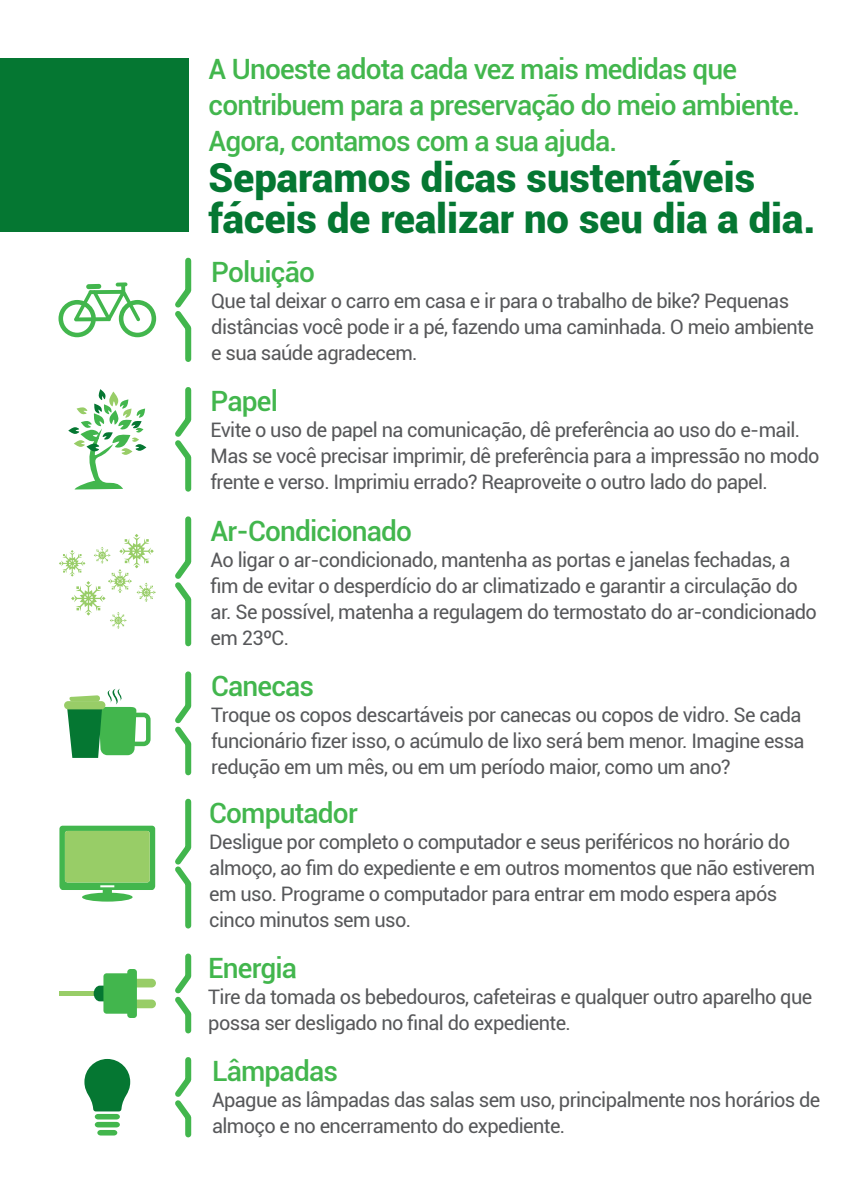
<style>
.page{position:relative;width:851px;height:1191px;background:#fff}
.page>*{position:absolute;margin:0;border:0;box-sizing:border-box;transform-origin:0 0}
.t1{font:900 40px/40.8px "Roboto";color:#057732}
.t2{font:500 28px/36px "Roboto";letter-spacing:-.03em;color:#42b64d}
.t3{font:20px/26px "Roboto";letter-spacing:-.03em;color:#57585a}
</style>
<div class="page">
<svg style="left:84px;top:1059px;width:46px;height:76px"></svg>
<svg style="left:175px;top:1057px;width:17px;height:81px"></svg>
<svg style="left:175px;top:953px;width:17px;height:81px"></svg>
<hr style="left:59px;top:991px;width:37px;height:4px;background:#98cd67">
<svg style="left:94px;top:985px;width:9px;height:16px"></svg>
<div style="left:124px;top:978px;width:32px;height:9px;background:#98cd67;border-radius:4px"></div>
<div style="left:124px;top:999px;width:32px;height:9px;background:#98cd67;border-radius:4px"></div>
<div style="left:103px;top:973px;width:32px;height:40px;background:#42b64d;border-radius:3px"></div>
<div style="left:127px;top:969px;width:10px;height:49px;background:#42b64d;border-radius:3px"></div>
<svg style="left:58px;top:282px;width:98px;height:55px"></svg>
<svg style="left:175px;top:257px;width:17px;height:105px"></svg>
<svg style="left:175px;top:516px;width:17px;height:131px"></svg>
<svg style="left:59px;top:534px;width:97px;height:95px"></svg>
<svg style="left:175px;top:671px;width:17px;height:105px"></svg>
<div style="left:64px;top:701px;width:41px;height:8px;background:#98cd67;border-radius:4px"></div>
<svg style="left:67px;top:689px;width:83px;height:69px"></svg>
<div style="left:0;top:58px;width:188px;height:174px;background:#057732"></div>
<svg style="left:175px;top:798px;width:17px;height:131px"></svg>
<svg style="left:59px;top:825px;width:96px;height:76px"></svg>
<div style="left:65px;top:831px;width:85px;height:51px;background:#98cd67;border-radius:3px"></div>
<svg style="left:175px;top:387px;width:17px;height:105px"></svg>
<svg style="left:68px;top:389px;width:78px;height:100px"></svg>
<h2 class="t2" style="left:209px;top:50px;width:593px">A Unoeste adota cada vez mais medidas que contribuem para a preservação do meio ambiente.<br>Agora, contamos com a sua ajuda.</h2>
<h1 class="t1" style="left:209px;top:156px;width:608px">Separamos dicas sustentáveis fáceis de realizar no seu dia a dia.</h1>
<h2 class="t2" style="left:211px;top:253px;width:105px">Poluição</h2>
<p class="t3" style="left:211px;top:287px;width:604px">Que tal deixar o carro em casa e ir para o trabalho de bike? Pequenas distâncias você pode ir a pé, fazendo uma caminhada. O meio ambiente e sua saúde agradecem.</p>
<h2 class="t2" style="left:210px;top:382px;width:69px">Papel</h2>
<p class="t3" style="left:210px;top:416px;width:610px">Evite o uso de papel na comunicação, dê preferência ao uso do e-mail.<br>Mas se você precisar imprimir, dê preferência para a impressão no modo frente e verso. Imprimiu errado? Reaproveite o outro lado do papel.</p>
<h2 class="t2" style="left:210px;top:511px;width:203px">Ar-Condicionado</h2>
<p class="t3" style="left:210px;top:546px;width:607px">Ao ligar o ar-condicionado, mantenha as portas e janelas fechadas, a fim de evitar o desperdício do ar climatizado e garantir a circulação do ar. Se possível, matenha a regulagem do termostato do ar-condicionado em 23ºC.</p>
<h2 class="t2" style="left:211px;top:666px;width:104px">Canecas</h2>
<p class="t3" style="left:211px;top:701px;width:594px">Troque os copos descartáveis por canecas ou copos de vidro. Se cada funcionário fizer isso, o acúmulo de lixo será bem menor. Imagine essa redução em um mês, ou em um período maior, como um ano?</p>
<h2 class="t2" style="left:209px;top:794px;width:150px">Computador</h2>
<p class="t3" style="left:209px;top:828px;width:607px">Desligue por completo o computador e seus periféricos no horário do almoço, ao fim do expediente e em outros momentos que não estiverem em uso. Programe o computador para entrar em modo espera após cinco minutos sem uso.</p>
<h2 class="t2" style="left:208px;top:948px;width:90px">Energia</h2>
<p class="t3" style="left:208px;top:983px;width:605px">Tire da tomada os bebedouros, cafeteiras e qualquer outro aparelho que possa ser desligado no final do expediente.</p>
<h2 class="t2" style="left:212px;top:1052px;width:127px">Lâmpadas</h2>
<p class="t3" style="left:212px;top:1086px;width:609px">Apague as lâmpadas das salas sem uso, principalmente nos horários de almoço e no encerramento do expediente.</p>
</div>
